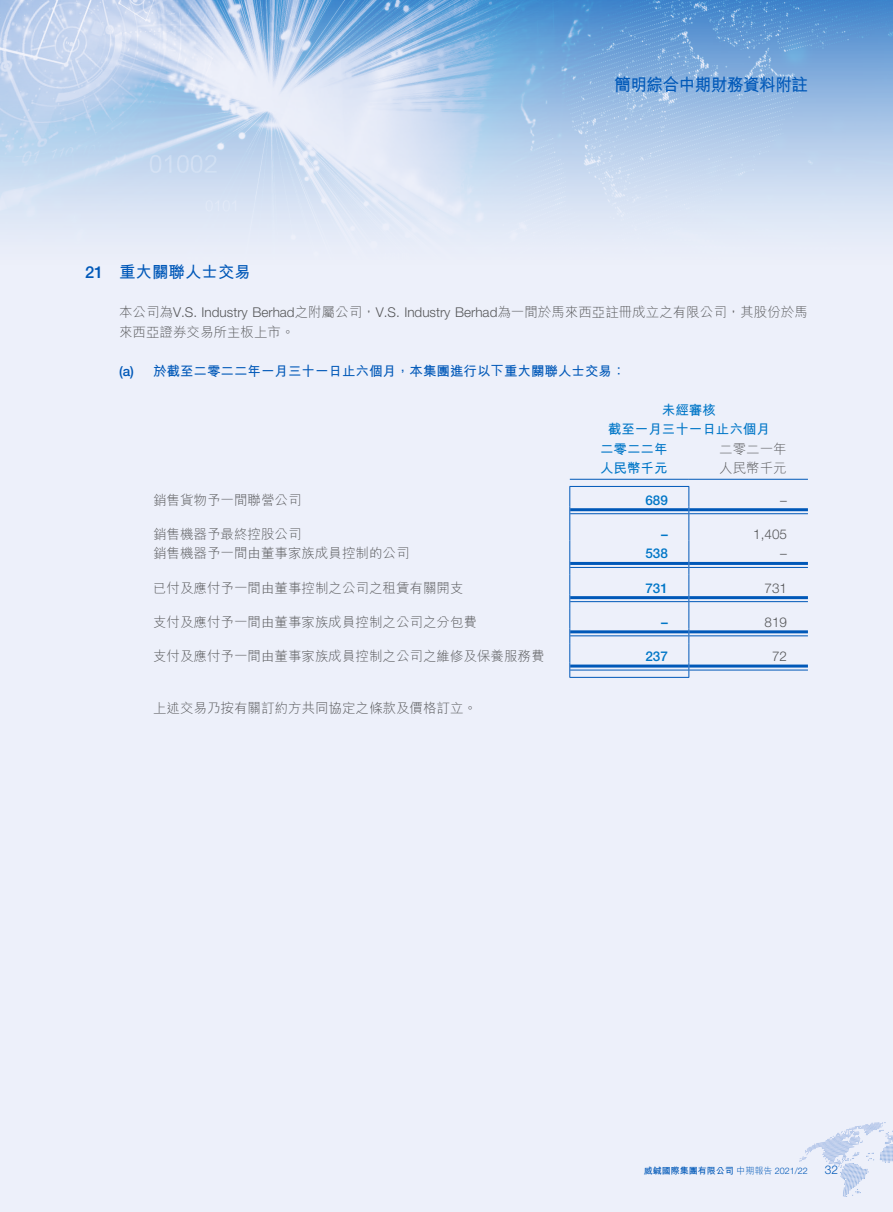
<style>
.page{position:relative;width:893px;height:1212px;background:#edf0fa}
.page>*{position:absolute;margin:0;border:0;box-sizing:border-box;transform-origin:0 0}
.t1{font:700 17.4px "M Hei HK";letter-spacing:-.025em;color:#0058b8;scale:.95 1}
.t2{font:700 16.5px "M Hei HK";color:#0058b8}
.t3{font:500 16.5px "Helvetica Neue LT Std";color:#0058b8}
.t4{font:300 13.5px "M Hei HK";color:#57585a}
.t5{font:300 13.5px "Helvetica Neue LT Std";color:#57585a}
.t6{font:700 13.5px "M Hei HK";color:#0058b8}
.t7{font:700 13.5px/19.5px "M Hei HK";color:#0076c7;text-align:center}
.t8{font:500 13.5px "Helvetica Neue LT Std";color:#0076c7}
.t9{font:500 13.5px "Helvetica Neue LT Std";color:#0058b8}
.t10{font:300 12px "Helvetica Neue LT Std";color:#0058b8}
.t11{font:700 9px "M Hei HK";color:#0058b8}
.s1{font-family:"M Hei HK"}
.s2{font-weight:300}
.s3{font-family:"Helvetica Neue LT Std";font-weight:300}
</style>
<div class="page">
<img style="left:799px;top:1123px;width:94px;height:73px">
<img style="left:0;top:0;width:893px;height:230px">
<hr style="left:569px;top:486px;width:120px;height:1px;background:#0058b8">
<svg style="left:569px;top:487px;width:1px;height:190px"></svg>
<hr style="left:569px;top:677px;width:120px;height:1px;background:#0058b8">
<svg style="left:688px;top:487px;width:1px;height:190px"></svg>
<hr style="left:570px;top:479px;width:119px;height:1px;background:#0058b8">
<hr style="left:689px;top:479px;width:119px;height:1px;background:#0058b8">
<hr style="left:570px;top:508px;width:118px;height:3px;background:#0058b8">
<hr style="left:570px;top:513px;width:118px;height:1px;background:#0058b8">
<hr style="left:689px;top:508px;width:119px;height:3px;background:#0058b8">
<hr style="left:689px;top:513px;width:119px;height:1px;background:#0058b8">
<hr style="left:570px;top:562px;width:118px;height:3px;background:#0058b8">
<hr style="left:570px;top:567px;width:118px;height:1px;background:#0058b8">
<hr style="left:689px;top:562px;width:119px;height:3px;background:#0058b8">
<hr style="left:689px;top:567px;width:119px;height:1px;background:#0058b8">
<hr style="left:570px;top:596px;width:118px;height:3px;background:#0058b8">
<hr style="left:570px;top:601px;width:118px;height:1px;background:#0058b8">
<hr style="left:689px;top:596px;width:119px;height:3px;background:#0058b8">
<hr style="left:689px;top:601px;width:119px;height:1px;background:#0058b8">
<hr style="left:570px;top:630px;width:118px;height:3px;background:#0058b8">
<hr style="left:570px;top:635px;width:118px;height:1px;background:#0058b8">
<hr style="left:689px;top:630px;width:119px;height:3px;background:#0058b8">
<hr style="left:689px;top:635px;width:119px;height:1px;background:#0058b8">
<hr style="left:570px;top:664px;width:118px;height:3px;background:#0058b8">
<hr style="left:570px;top:669px;width:118px;height:1px;background:#0058b8">
<hr style="left:689px;top:664px;width:119px;height:3px;background:#0058b8">
<hr style="left:689px;top:669px;width:119px;height:1px;background:#0058b8">
<p class="t1" style="left:614px;top:72px;width:205px">簡明綜合中期財務資料附註</p>
<p class="t3" style="left:85px;top:263px;width:20px">21</p>
<p class="t2" style="left:119px;top:260px;width:134px">重大關聯人士交易</p>
<p class="t5" style="left:119px;top:304px;width:690px"><span class="s1">本公司為</span>V S. . Industry Berhad<span class="s1">之附屬公司，</span> S.V . Industry Berhad<span class="s1">為一間於馬來西亞註冊成立之有限公司，其股份於馬</span></p>
<p class="t4" style="left:119px;top:322px;width:177px">來西亞證券交易所主板上市。</p>
<p class="t6" style="left:153px;top:361px;width:474px">於截至二零二二年一月三十一日止六個月，本集團進行以下重大關聯人士交易：</p>
<p class="t9" style="left:119px;top:363px;width:17px">a( )</p>
<p class="t7" style="left:608px;top:399px;width:163px">未經審核<br>截至一月三十一日止六個月</p>
<p class="t4" style="left:719px;top:439px;width:69px">二零二一年</p>
<p class="t7" style="left:600px;top:438px;width:69px">二零二二年</p>
<p class="t7" style="left:600px;top:458px;width:69px">人民幣千元</p>
<p class="t4" style="left:719px;top:459px;width:69px">人民幣千元</p>
<p class="t4" style="left:153px;top:490px;width:150px">銷售貨物予一間聯營公司</p>
<p class="t8" style="left:645px;top:492px;width:24px">689</p>
<p class="t5" style="left:780px;top:491px;width:8px">–</p>
<p class="t4" style="left:153px;top:524px;width:150px">銷售機器予最終控股公司</p>
<p class="t8" style="left:661px;top:526px;width:8px">–</p>
<p class="t5" style="left:753px;top:526px;width:35px">1,405</p>
<p class="t4" style="left:153px;top:544px;width:258px">銷售機器予一間由董事家族成員控制的公司</p>
<p class="t8" style="left:645px;top:545px;width:24px">538</p>
<p class="t5" style="left:780px;top:545px;width:8px">–</p>
<p class="t4" style="left:153px;top:578px;width:312px">已付及應付予一間由董事控制之公司之租賃有關開支</p>
<p class="t8" style="left:645px;top:580px;width:24px">731</p>
<p class="t5" style="left:764px;top:579px;width:24px">731</p>
<p class="t4" style="left:153px;top:612px;width:325px">支付及應付予一間由董事家族成員控制之公司之分包費</p>
<p class="t8" style="left:661px;top:614px;width:8px">–</p>
<p class="t5" style="left:764px;top:614px;width:24px">819</p>
<p class="t4" style="left:153px;top:646px;width:393px">支付及應付予一間由董事家族成員控制之公司之維修及保養服務費</p>
<p class="t4" style="left:153px;top:699px;width:325px">上述交易乃按有關訂約方共同協定之條款及價格訂立。</p>
<p class="t8" style="left:645px;top:648px;width:24px">237</p>
<p class="t5" style="left:772px;top:648px;width:17px">72</p>
<p class="t11" style="left:644px;top:1164px;width:166px">威鋮國際集團有限公司<span class="s2">中期報告</span> <span class="s3">2021/22</span></p>
<p class="t10" style="left:825px;top:1163px;width:15px">32</p>
</div>
